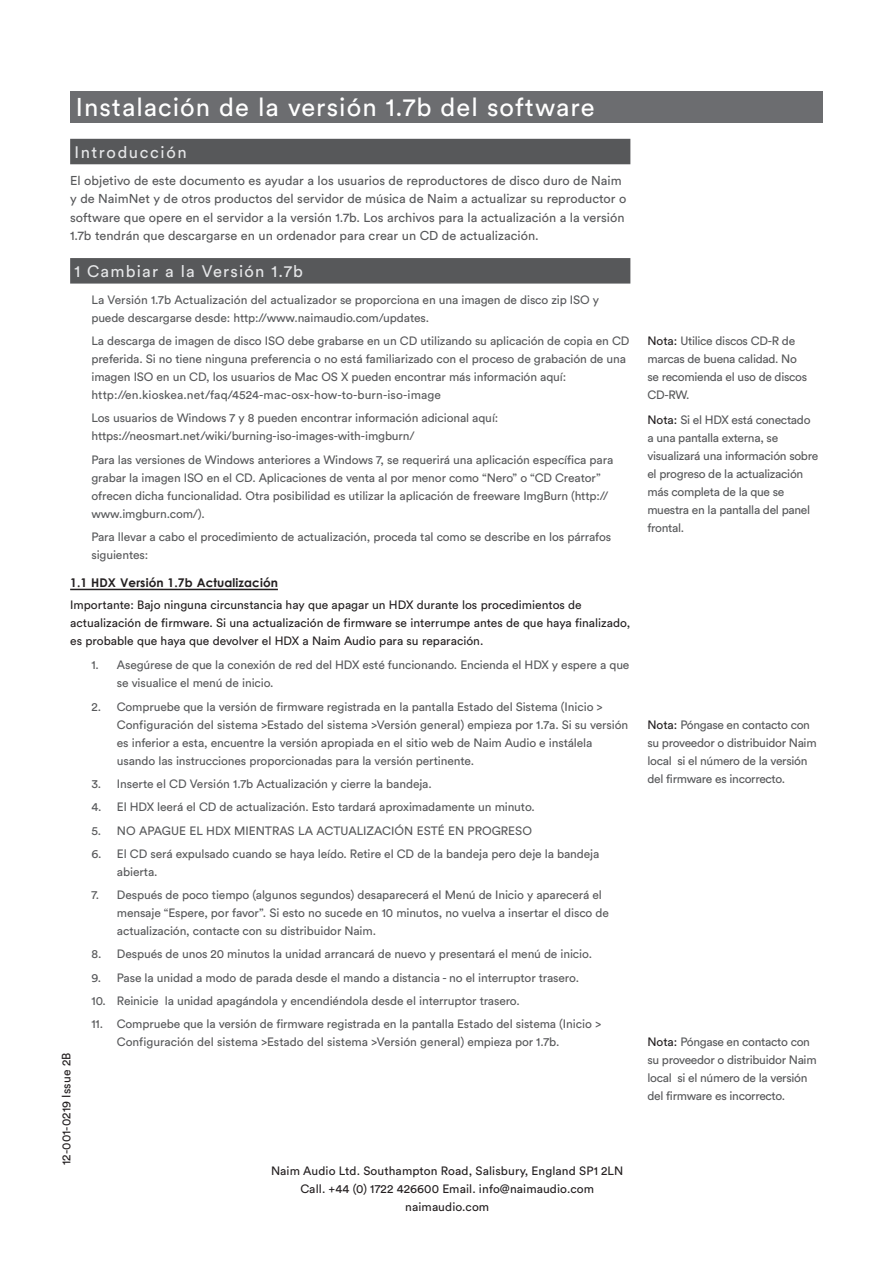
<style>
.page{position:relative;width:893px;height:1263px;background:#fff}
.page>*{position:absolute;margin:0;border:0;box-sizing:border-box;transform-origin:0 0}
.Banner{font:25.5px "Circular Pro";letter-spacing:.04em;color:#fff}
.Bold_headers{font:16.5px "Circular Pro";letter-spacing:.075em;color:#e6e7e9}
.Bold_headers-2{font:16.5px "Circular Pro";letter-spacing:.1em;color:#e6e7e9}
.Intro_Text{font:12.75px/18.3px "Circular Pro";color:#57585a}
._2nd_Para{font:12px/18px "Circular Pro";letter-spacing:-.01em;color:#57585a}
.Note{font:12px/18px "Circular Pro";letter-spacing:-.025em;color:#57585a}
.Note-2{font:12px/18px "Circular Pro";color:#231f20}
.Body_Copy{font:12px/18px "Circular Pro";letter-spacing:.01em;color:#231f20;text-align:center}
.Third_Section_head{font:700 12px "Century Gothic";letter-spacing:.01em;color:#231f20}
.s1{color:#231f20}
</style>
<div class="page">
<div style="left:70px;top:91px;width:753px;height:32px;background:#6c6d70"></div>
<div style="left:70px;top:139px;width:560px;height:25px;background:#57585a"></div>
<div style="left:70px;top:258px;width:560px;height:26px;background:#57585a"></div>
<hr style="left:70px;top:589px;width:208px;height:1px;background:#231f20">
<p class="Banner" style="left:76px;top:90px;width:520px">Instalación de la versión 1.7b del software</p>
<p class="Bold_headers-2" style="left:74px;top:141px;width:114px">Introducción</p>
<p class="Intro_Text" style="left:70px;top:171px;width:558px">El objetivo de este documento es ayudar a los usuarios de reproductores de disco duro de Naim y de NaimNet y de otros productos del servidor de música de Naim a actualizar su reproductor o software que opere en el servidor a la versión 1.7b. Los archivos para la actualización a la versión 1.7b tendrán que descargarse en un ordenador para crear un CD de actualización.</p>
<p class="Bold_headers" style="left:74px;top:260px;width:230px">1 Cambiar a la Versión 1.7b</p>
<p class="_2nd_Para" style="left:91px;top:290px;width:509px">La Versión 1.7b Actualización del actualizador se proporciona en una imagen de disco zip ISO y puede descargarse desde: http://www.naimaudio.com/updates.</p>
<p class="_2nd_Para" style="left:91px;top:331px;width:540px">La descarga de imagen de disco ISO debe grabarse en un CD utilizando su aplicación de copia en CD preferida. Si no tiene ninguna preferencia o no está familiarizado con el proceso de grabación de una imagen ISO en un CD, los usuarios de Mac OS X pueden encontrar más información aquí: http://en.kioskea.net/faq/4524-mac-osx-how-to-burn-iso-image</p>
<p class="_2nd_Para" style="left:91px;top:409px;width:408px">Los usuarios de Windows 7 y 8 pueden encontrar información adicional aquí: https://neosmart.net/wiki/burning-iso-images-with-imgburn/</p>
<p class="_2nd_Para" style="left:91px;top:450px;width:523px">Para las versiones de Windows anteriores a Windows 7, se requerirá una aplicación específica para grabar la imagen ISO en el CD. Aplicaciones de venta al por menor como “Nero” o “CD Creator” ofrecen dicha funcionalidad. Otra posibilidad es utilizar la aplicación de freeware ImgBurn (http:// www.imgburn.com/).</p>
<p class="_2nd_Para" style="left:91px;top:527px;width:521px">Para llevar a cabo el procedimiento de actualización, proceda tal como se describe en los párrafos siguientes:</p>
<p class="Third_Section_head" style="left:70px;top:575px;width:209px">1.1 HDX Versión 1.7b Actualización</p>
<p class="Note-2" style="left:70px;top:595px;width:562px">Importante: Bajo ninguna circunstancia hay que apagar un HDX durante los procedimientos de actualización de firmware. Si una actualización de firmware se interrumpe antes de que haya finalizado, es probable que haya que devolver el HDX a Naim Audio para su reparación.</p>
<p class="_2nd_Para" style="left:117px;top:655px;width:514px;text-indent:-26px">1. Asegúrese de que la conexión de red del HDX esté funcionando. Encienda el HDX y espere a que se visualice el menú de inicio.</p>
<p class="_2nd_Para" style="left:117px;top:697px;width:513px;text-indent:-26px">2. Compruebe que la versión de firmware registrada en la pantalla Estado del Sistema (Inicio &gt; Configuración del sistema &gt;Estado del sistema &gt;Versión general) empieza por 1.7a. Si su versión es inferior a esta, encuentre la versión apropiada en el sitio web de Naim Audio e instálela usando las instrucciones proporcionadas para la versión pertinente.</p>
<p class="_2nd_Para" style="left:91px;top:774px;width:342px">3. Inserte el CD Versión 1.7b Actualización y cierre la bandeja.</p>
<p class="_2nd_Para" style="left:91px;top:797px;width:445px">4. El HDX leerá el CD de actualización. Esto tardará aproximadamente un minuto.</p>
<p class="_2nd_Para" style="left:91px;top:821px;width:442px">5. NO APAGUE EL HDX MIENTRAS LA ACTUALIZACIÓN ESTÉ EN PROGRESO</p>
<p class="_2nd_Para" style="left:117px;top:844px;width:484px;text-indent:-26px">6. El CD será expulsado cuando se haya leído. Retire el CD de la bandeja pero deje la bandeja abierta.</p>
<p class="_2nd_Para" style="left:117px;top:885px;width:493px;text-indent:-26px">7. Después de poco tiempo (algunos segundos) desaparecerá el Menú de Inicio y aparecerá el mensaje “Espere, por favor”. Si esto no sucede en 10 minutos, no vuelva a insertar el disco de actualización, contacte con su distribuidor Naim.</p>
<p class="_2nd_Para" style="left:91px;top:945px;width:502px">8. Después de unos 20 minutos la unidad arrancará de nuevo y presentará el menú de inicio.</p>
<p class="_2nd_Para" style="left:91px;top:968px;width:489px">9. Pase la unidad a modo de parada desde el mando a distancia - no el interruptor trasero.</p>
<p class="_2nd_Para" style="left:91px;top:991px;width:430px">10. Reinicie la unidad apagándola y encendiéndola desde el interruptor trasero.</p>
<p class="_2nd_Para" style="left:117px;top:1015px;width:486px;text-indent:-26px">11. Compruebe que la versión de firmware registrada en la pantalla Estado del sistema (Inicio &gt;<br>Configuración del sistema &gt;Estado del sistema &gt;Versión general) empieza por 1.7b.</p>
<p class="Body_Copy" style="left:57px;top:1165px;width:114px;rotate:-90deg">12-001-0219 Issue 2B</p>
<p class="Body_Copy" style="left:271px;top:1161px;width:354px">Naim Audio Ltd. Southampton Road, Salisbury, England SP1 2LN<br>Call. +44 (0) 1722 426600 Email. info@naimaudio.com naimaudio.com</p>
<p class="Note" style="left:647px;top:331px;width:161px"><span class="s1">Nota:</span> Utilice discos CD-R de marcas de buena calidad. No se recomienda el uso de discos<br>CD-RW.</p>
<p class="Note" style="left:647px;top:410px;width:172px"><span class="s1">Nota:</span> Si el HDX está conectado a una pantalla externa, se visualizará una información sobre el progreso de la actualización más completa de la que se muestra en la pantalla del panel frontal.</p>
<p class="Note" style="left:647px;top:715px;width:171px"><span class="s1">Nota:</span> Póngase en contacto con su proveedor o distribuidor Naim local si el número de la versión del firmware es incorrecto.</p>
<p class="Note" style="left:647px;top:1032px;width:171px"><span class="s1">Nota:</span> Póngase en contacto con su proveedor o distribuidor Naim local si el número de la versión del firmware es incorrecto.</p>
</div>
